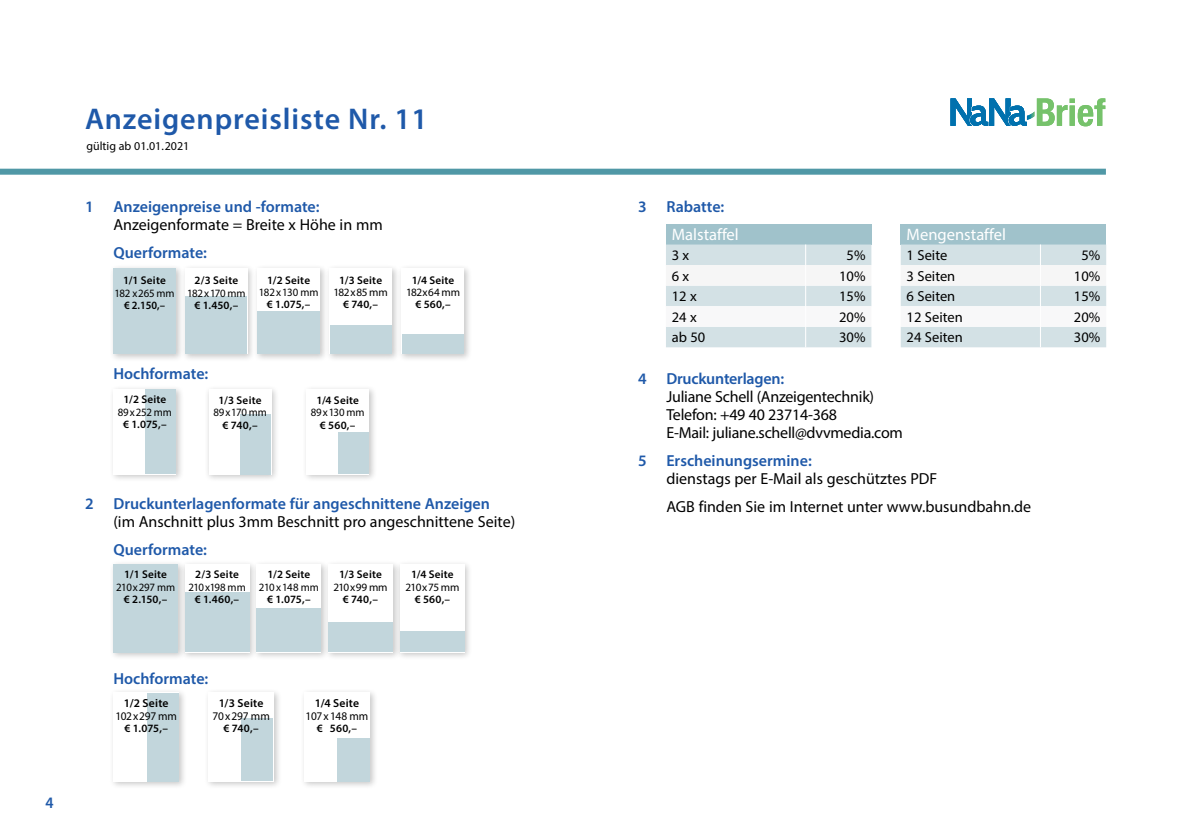
<style>
.page{position:relative;width:1191px;height:840px;background:#fff}
.page>*{position:absolute;margin:0;border:0;box-sizing:border-box;transform-origin:0 0}
.t1{font:600 30px "Myriad Pro";letter-spacing:.03em;color:#1f59a9}
.t2{font:16.6px "Myriad Pro";color:#fff}
.t3{font:16px/18px "Myriad Pro";color:#000}
.t4{font:600 16px "Myriad Pro";color:#1f59a9}
.t5{font:600 16px "Myriad Pro";color:#1f59a9;scale:.95 1}
.t6{font:14.4px "Myriad Pro";color:#000}
.t7{font:12px "Myriad Pro";color:#000}
.t8{font:11.6px "Myriad Pro";letter-spacing:-.005em;color:#000}
.t9{font:600 11.6px "Myriad Pro";letter-spacing:.02em;color:#000}
.t10{font:600 11.2px "Myriad Pro";letter-spacing:.015em;color:#000}
.t11{font:11.2px "Myriad Pro";letter-spacing:-.01em;color:#000}
.t12{font:11.2px "Myriad Pro";letter-spacing:-.035em;color:#000}
.t13{font:600 11.2px "Myriad Pro";letter-spacing:.015em;color:#000;scale:.95 1}
.t14{font:11.2px "Myriad Pro";letter-spacing:-.03em;color:#000}
</style>
<div class="page">
<div style="left:0;top:168px;width:1106px;height:6px;background:#5098a6"></div>
<div style="left:666px;top:224px;width:205px;height:20px;background:#a0c2cb"></div>
<svg style="left:666px;top:244px;width:205px;height:103px"></svg>
<div style="left:900px;top:224px;width:206px;height:20px;background:#a0c2cb"></div>
<svg style="left:900px;top:244px;width:206px;height:103px"></svg>
<div style="left:109px;top:264px;width:75px;height:98px;background:#000;opacity:.22"></div>
<div style="left:113px;top:268px;width:63px;height:86px;background:#c2d6dc"></div>
<div style="left:181px;top:264px;width:75px;height:98px;background:#000;opacity:.22"></div>
<div style="left:185px;top:268px;width:63px;height:86px;background:#fff"></div>
<div style="left:185px;top:295px;width:62px;height:58px;background:#c2d6dc"></div>
<div style="left:253px;top:264px;width:75px;height:98px;background:#000;opacity:.22"></div>
<div style="left:257px;top:268px;width:63px;height:86px;background:#fff"></div>
<div style="left:258px;top:311px;width:62px;height:42px;background:#c2d6dc"></div>
<div style="left:325px;top:264px;width:75px;height:97px;background:#000;opacity:.22"></div>
<div style="left:329px;top:268px;width:63px;height:86px;background:#fff"></div>
<div style="left:330px;top:325px;width:61px;height:28px;background:#c2d6dc"></div>
<div style="left:397px;top:264px;width:75px;height:97px;background:#000;opacity:.22"></div>
<div style="left:401px;top:268px;width:63px;height:86px;background:#fff"></div>
<div style="left:402px;top:334px;width:62px;height:19px;background:#c2d6dc"></div>
<div style="left:109px;top:385px;width:75px;height:97px;background:#000;opacity:.22"></div>
<div style="left:113px;top:389px;width:63px;height:85px;background:#fff"></div>
<div style="left:145px;top:389px;width:31px;height:85px;background:#c2d6dc"></div>
<div style="left:204px;top:385px;width:75px;height:97px;background:#000;opacity:.22"></div>
<div style="left:209px;top:389px;width:62px;height:85px;background:#fff"></div>
<div style="left:240px;top:413px;width:31px;height:61px;background:#c2d6dc"></div>
<div style="left:302px;top:385px;width:75px;height:97px;background:#000;opacity:.22"></div>
<div style="left:306px;top:389px;width:63px;height:85px;background:#fff"></div>
<div style="left:338px;top:432px;width:31px;height:42px;background:#c2d6dc"></div>
<div style="left:109px;top:559px;width:77px;height:101px;background:#000;opacity:.22"></div>
<div style="left:113px;top:563px;width:65px;height:89px;background:#c2d6dc"></div>
<div style="left:180px;top:559px;width:77px;height:101px;background:#000;opacity:.22"></div>
<div style="left:184px;top:563px;width:65px;height:89px;background:#fff"></div>
<div style="left:185px;top:592px;width:64px;height:59px;background:#c2d6dc"></div>
<div style="left:252px;top:559px;width:77px;height:101px;background:#000;opacity:.22"></div>
<div style="left:256px;top:563px;width:65px;height:89px;background:#fff"></div>
<div style="left:257px;top:608px;width:64px;height:43px;background:#c2d6dc"></div>
<div style="left:324px;top:559px;width:77px;height:100px;background:#000;opacity:.22"></div>
<div style="left:328px;top:563px;width:65px;height:89px;background:#fff"></div>
<div style="left:328px;top:622px;width:64px;height:29px;background:#c2d6dc"></div>
<div style="left:395px;top:559px;width:77px;height:100px;background:#000;opacity:.22"></div>
<div style="left:400px;top:563px;width:65px;height:89px;background:#fff"></div>
<div style="left:400px;top:631px;width:64px;height:20px;background:#c2d6dc"></div>
<div style="left:109px;top:688px;width:78px;height:101px;background:#000;opacity:.22"></div>
<div style="left:113px;top:692px;width:66px;height:89px;background:#fff"></div>
<div style="left:147px;top:692px;width:32px;height:89px;background:#c2d6dc"></div>
<div style="left:204px;top:688px;width:78px;height:101px;background:#000;opacity:.22"></div>
<div style="left:208px;top:692px;width:66px;height:89px;background:#fff"></div>
<div style="left:241px;top:718px;width:32px;height:63px;background:#c2d6dc"></div>
<div style="left:300px;top:688px;width:78px;height:101px;background:#000;opacity:.22"></div>
<div style="left:304px;top:692px;width:66px;height:89px;background:#fff"></div>
<div style="left:337px;top:737px;width:32px;height:44px;background:#c2d6dc"></div>
<svg style="left:950px;top:98px;width:155px;height:28px"></svg>
<p class="t5" style="left:45px;top:792px;width:10px">4</p>
<h1 class="t1" style="left:85px;top:100px;width:344px">Anzeigenpreisliste Nr. 11</h1>
<p class="t7" style="left:86px;top:138px;width:104px">gültig ab 01.01.2021</p>
<p class="t4" style="left:85px;top:196px;width:236px">1 Anzeigenpreise und -formate:</p>
<p class="t3" style="left:113px;top:215px;width:271px">Anzeigenformate = Breite x Höhe in mm</p>
<p class="t4" style="left:113px;top:242px;width:95px">Querformate:</p>
<p class="t10" style="left:123px;top:273px;width:44px">1/1 Seite</p>
<p class="t11" style="left:114px;top:286px;width:62px">182 x265 mm</p>
<p class="t13" style="left:124px;top:298px;width:45px">€ 2.150,–</p>
<p class="t10" style="left:195px;top:273px;width:45px">2/3 Seite</p>
<p class="t11" style="left:187px;top:286px;width:60px">182x170 mm</p>
<p class="t10" style="left:194px;top:298px;width:45px">€ 1.450,–</p>
<p class="t10" style="left:267px;top:272px;width:44px">1/2 Seite</p>
<p class="t11" style="left:259px;top:285px;width:61px">182x130 mm</p>
<p class="t10" style="left:267px;top:297px;width:45px">€ 1.075,–</p>
<p class="t10" style="left:339px;top:272px;width:44px">1/3 Seite</p>
<p class="t11" style="left:333px;top:285px;width:56px">182x85 mm</p>
<p class="t10" style="left:343px;top:297px;width:36px">€ 740,–</p>
<p class="t10" style="left:412px;top:272px;width:44px">1/4 Seite</p>
<p class="t11" style="left:406px;top:285px;width:55px">182x64 mm</p>
<p class="t10" style="left:415px;top:297px;width:37px">€ 560,–</p>
<p class="t4" style="left:113px;top:363px;width:96px">Hochformate:</p>
<p class="t10" style="left:123px;top:392px;width:44px">1/2 Seite</p>
<p class="t11" style="left:118px;top:405px;width:56px">89x252 mm</p>
<p class="t10" style="left:123px;top:417px;width:45px">€ 1.075,–</p>
<p class="t10" style="left:219px;top:393px;width:44px">1/3 Seite</p>
<p class="t11" style="left:213px;top:405px;width:55px">89x170 mm</p>
<p class="t10" style="left:223px;top:417px;width:36px">€ 740,–</p>
<p class="t10" style="left:316px;top:393px;width:44px">1/4 Seite</p>
<p class="t11" style="left:311px;top:405px;width:55px">89x130 mm</p>
<p class="t10" style="left:320px;top:417px;width:37px">€ 560,–</p>
<p class="t4" style="left:85px;top:493px;width:406px">2 Druckunterlagenformate für angeschnittene Anzeigen</p>
<p class="t3" style="left:113px;top:512px;width:403px">(im Anschnitt plus 3mm Beschnitt pro angeschnittene Seite)</p>
<p class="t4" style="left:113px;top:539px;width:95px">Querformate:</p>
<p class="t10" style="left:124px;top:567px;width:44px">1/1 Seite</p>
<p class="t11" style="left:116px;top:579px;width:60px">210x297 mm</p>
<p class="t10" style="left:124px;top:591px;width:45px">€ 2.150,–</p>
<p class="t10" style="left:195px;top:567px;width:45px">2/3 Seite</p>
<p class="t12" style="left:188px;top:579px;width:59px">210x198 mm</p>
<p class="t10" style="left:195px;top:591px;width:46px">€ 1.460,–</p>
<p class="t10" style="left:267px;top:567px;width:44px">1/2 Seite</p>
<p class="t11" style="left:259px;top:579px;width:61px">210x148 mm</p>
<p class="t10" style="left:267px;top:591px;width:45px">€ 1.075,–</p>
<p class="t10" style="left:339px;top:567px;width:44px">1/3 Seite</p>
<p class="t11" style="left:333px;top:579px;width:56px">210x99 mm</p>
<p class="t10" style="left:343px;top:591px;width:36px">€ 740,–</p>
<p class="t10" style="left:411px;top:567px;width:44px">1/4 Seite</p>
<p class="t14" style="left:405px;top:579px;width:55px">210x75 mm</p>
<p class="t10" style="left:415px;top:591px;width:37px">€ 560,–</p>
<p class="t4" style="left:113px;top:667px;width:96px">Hochformate:</p>
<p class="t9" style="left:124px;top:695px;width:46px">1/2 Seite</p>
<p class="t8" style="left:115px;top:708px;width:63px">102x297 mm</p>
<p class="t10" style="left:124px;top:721px;width:45px">€ 1.075,–</p>
<p class="t9" style="left:219px;top:695px;width:46px">1/3 Seite</p>
<p class="t8" style="left:212px;top:708px;width:59px">70x297 mm</p>
<p class="t10" style="left:224px;top:721px;width:36px">€ 740,–</p>
<p class="t9" style="left:315px;top:695px;width:46px">1/4 Seite</p>
<p class="t8" style="left:306px;top:708px;width:64px">107x148 mm</p>
<p class="t10" style="left:317px;top:721px;width:42px">€ 560,–</p>
<p class="t4" style="left:638px;top:196px;width:88px">3 Rabatte:</p>
<p class="t2" style="left:672px;top:224px;width:68px">Malstaffel</p>
<p class="t6" style="left:672px;top:246px;width:19px">3 x</p>
<p class="t6" style="left:846px;top:246px;width:20px">5%</p>
<p class="t6" style="left:672px;top:267px;width:19px">6 x</p>
<p class="t6" style="left:839px;top:267px;width:28px">10%</p>
<p class="t6" style="left:672px;top:287px;width:26px">12 x</p>
<p class="t6" style="left:839px;top:287px;width:28px">15%</p>
<p class="t6" style="left:672px;top:308px;width:26px">24 x</p>
<p class="t6" style="left:839px;top:308px;width:28px">20%</p>
<p class="t6" style="left:672px;top:328px;width:35px">ab 50</p>
<p class="t6" style="left:839px;top:328px;width:28px">30%</p>
<p class="t2" style="left:906px;top:224px;width:101px">Mengenstaffel</p>
<p class="t6" style="left:906px;top:246px;width:42px">1 Seite</p>
<p class="t6" style="left:1081px;top:246px;width:20px">5%</p>
<p class="t6" style="left:906px;top:267px;width:50px">3 Seiten</p>
<p class="t6" style="left:1074px;top:267px;width:28px">10%</p>
<p class="t6" style="left:906px;top:287px;width:50px">6 Seiten</p>
<p class="t6" style="left:1074px;top:287px;width:28px">15%</p>
<p class="t6" style="left:906px;top:308px;width:58px">12 Seiten</p>
<p class="t6" style="left:1074px;top:308px;width:28px">20%</p>
<p class="t6" style="left:906px;top:328px;width:58px">24 Seiten</p>
<p class="t6" style="left:1074px;top:328px;width:28px">30%</p>
<p class="t4" style="left:638px;top:368px;width:148px">4 Druckunterlagen:</p>
<p class="t3" style="left:666px;top:387px;width:238px">Juliane Schell (Anzeigentechnik)<br>Telefon: +49 40 23714-368<br>E-Mail: juliane.schell@dvvmedia.com</p>
<p class="t4" style="left:638px;top:450px;width:175px">5 Erscheinungsermine:</p>
<p class="t3" style="left:666px;top:464px;width:366px;line-height:28px">dienstags per E-Mail als geschütztes PDF<br>AGB finden Sie im Internet unter www.busundbahn.de</p>
</div>
